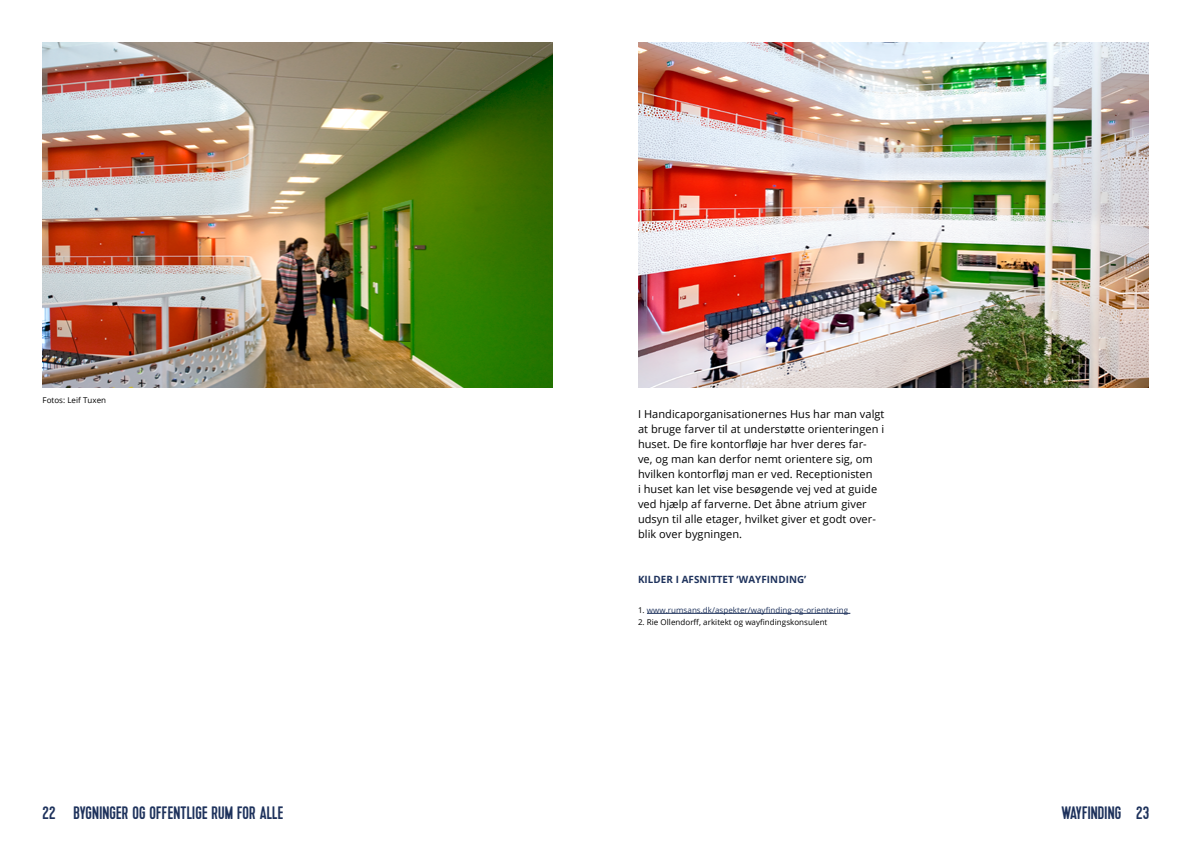
<style>
.page{position:relative;width:1191px;height:842px;background:#fff}
.page>*{position:absolute;margin:0;border:0;box-sizing:border-box;transform-origin:0 0}
.t1{font:18px "Kapra";letter-spacing:.01em;color:#1e325c}
.Paragraph_1__Sort{font:11px/15px "Open Sans";letter-spacing:.005em;color:#000}
.Mellemrubrik_blå__H4{font:700 10px "Open Sans";letter-spacing:.01em;color:#1e325c}
.Mellemrubrik_blå__H4-2{font:8px "Open Sans";letter-spacing:.005em;color:#1e325c}
.H1{font:8px "Open Sans";letter-spacing:.005em;color:#000}
.P2{font:8px "Open Sans";letter-spacing:.005em;color:#000}
.s1{color:#000}
</style>
<div class="page">
<img style="left:43px;top:43px;width:510px;height:345px">
<img style="left:638px;top:43px;width:510px;height:345px">
<hr style="left:647px;top:613px;width:203px;height:1px;background:#1e325c">
<p class="P2" style="left:43px;top:394px;width:65px">Fotos: Leif Tuxen</p>
<h1 class="t1" style="left:43px;top:802px;width:242px">22 BYGNINGER OG OFFENTLIGE RUM FOR ALLE</h1>
<p class="Paragraph_1__Sort" style="left:638px;top:406px;width:248px">I Handicaporganisationernes Hus har man valgt at bruge farver til at understøtte orienteringen i huset. De fire kontorfløje har hver deres far-<br>ve, og man kan derfor nemt orientere sig, om hvilken kontorfløj man er ved. Receptionisten<br>i huset kan let vise besøgende vej ved at guide ved hjælp af farverne. Det åbne atrium giver udsyn til alle etager, hvilket giver et godt over&shy;blik over bygningen.</p>
<h4 class="Mellemrubrik_blå__H4" style="left:638px;top:572px;width:170px">KILDER I AFSNITTET ‘WAYFINDING’</h4>
<h4 class="Mellemrubrik_blå__H4-2" style="left:638px;top:604px;width:212px"><span class="s1">1.</span> www.rumsans.dk/aspekter/wayfinding-og-orientering</h4>
<p class="H1" style="left:638px;top:616px;width:191px">2. Rie Ollendorff, arkitekt og wayfindingskonsulent</p>
<h1 class="t1" style="left:1061px;top:802px;width:89px">WAYFINDING 23</h1>
</div>
